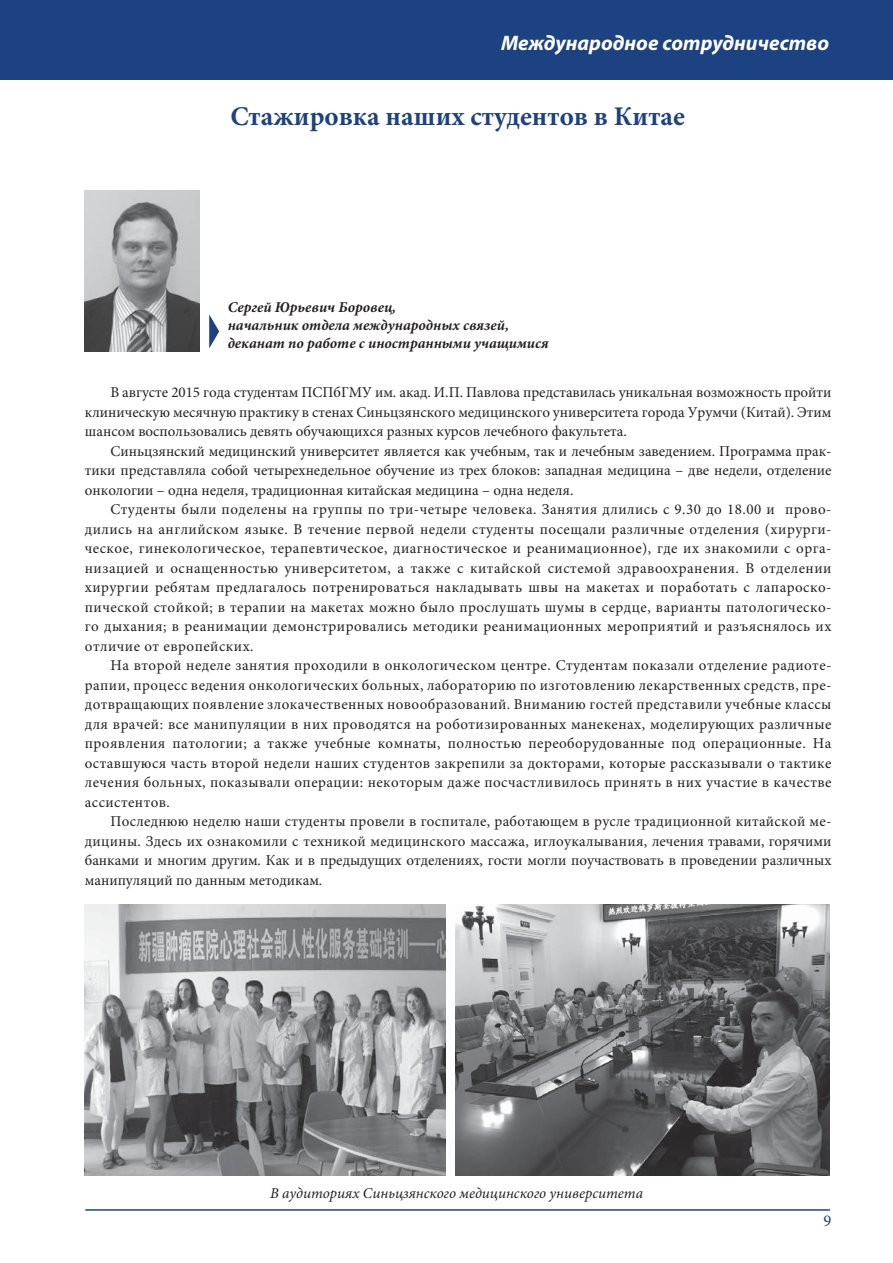
<style>
.page{position:relative;width:893px;height:1263px;background:#fff}
.page>*{position:absolute;margin:0;border:0;box-sizing:border-box;transform-origin:0 0}
.t1{font:700 27px "Minion Pro";color:#1c4281}
.t2{font:italic 700 21px "Myriad Pro";color:#fff}
.t3{font:16.5px "Minion Pro";color:#1c4281}
.t4{font:15px/19.5px "Minion Pro";color:#231f20;text-align:justify}
.t5{font:italic 700 15px/18px "Minion Pro";color:#231f20}
.t6{font:italic 15px "Minion Pro";color:#231f20}
</style>
<div class="page">
<hr style="left:85px;top:1209px;width:744px;height:2px;background:#1c4281">
<div style="left:0;top:0;width:892px;height:79px;background:#1c4281"></div>
<svg style="left:209px;top:314px;width:10px;height:34px"></svg>
<img style="left:85px;top:190px;width:115px;height:162px">
<img style="left:455px;top:904px;width:374px;height:271px">
<img style="left:84px;top:904px;width:362px;height:271px">
<h2 class="t2" style="left:501px;top:35px;width:330px">Международное сотрудничество</h2>
<h1 class="t1" style="left:230px;top:106px;width:456px">Стажировка наших студентов в Китае</h1>
<p class="t5" style="left:228px;top:299px;width:322px">Сергей Юрьевич Боровец,<br>начальник отдела международных связей, деканат по работе с иностранными учащимися</p>
<p class="t4" style="left:85px;top:384px;width:748px;text-indent:26px">В августе 2015 года студентам ПСПбГМУ им. акад. И.П. Павлова представилась уникальная возможность пройти клиническую месячную практику в стенах Синьцзянского медицинского университета города Урумчи (Китай). Этим шансом воспользовались девять обучающихся разных курсов лечебного факультета.</p>
<p class="t4" style="left:85px;top:443px;width:748px;text-indent:26px">Синьцзянский медицинский университет является как учебным, так и лечебным заведением. Программа прак&shy;тики представляла собой четырехнедельное обучение из трех блоков: западная медицина – две недели, отделение онкологии – одна неделя, традиционная китайская медицина – одна неделя.</p>
<p class="t4" style="left:85px;top:501px;width:748px;text-indent:26px">Студенты были поделены на группы по три-четыре человека. Занятия длились с 9.30 до 18.00 и прово&shy;дились на английском языке. В течение первой недели студенты посещали различные отделения (хирурги&shy;ческое, гинекологическое, терапевтическое, диагностическое и реанимационное), где их знакомили с орга&shy;низацией и оснащенностью университетом, а также с китайской системой здравоохранения. В отделении хирургии ребятам предлагалось потренироваться накладывать швы на макетах и поработать с лапароско&shy;пической стойкой; в терапии на макетах можно было прослушать шумы в сердце, варианты патологическо&shy;го дыхания; в реанимации демонстрировались методики реанимационных мероприятий и разъяснялось их отличие от европейских.</p>
<p class="t4" style="left:85px;top:657px;width:748px;text-indent:26px">На второй неделе занятия проходили в онкологическом центре. Студентам показали отделение радиоте&shy;рапии, процесс ведения онкологических больных, лабораторию по изготовлению лекарственных средств, пре&shy;дотвращающих появление злокачественных новообразований. Вниманию гостей представили учебные классы для врачей: все манипуляции в них проводятся на роботизированных манекенах, моделирующих различные проявления патологии; а также учебные комнаты, полностью переоборудованные под операционные. На оставшуюся часть второй недели наших студентов закрепили за докторами, которые рассказывали о тактике лечения больных, показывали операции: некоторым даже посчастливилось принять в них участие в качестве ассистентов.</p>
<p class="t4" style="left:85px;top:813px;width:748px;text-indent:26px">Последнюю неделю наши студенты провели в госпитале, работающем в русле традиционной китайской ме&shy;дицины. Здесь их ознакомили с техникой медицинского массажа, иглоукалывания, лечения травами, горячими банками и многим другим. Как и в предыдущих отделениях, гости могли поучаствовать в проведении различных манипуляций по данным методикам.</p>
<p class="t6" style="left:270px;top:1188px;width:374px">В аудиториях Синьцзянского медицинского университета</p>
<p class="t3" style="left:823px;top:1214px;width:9px">9</p>
</div>
